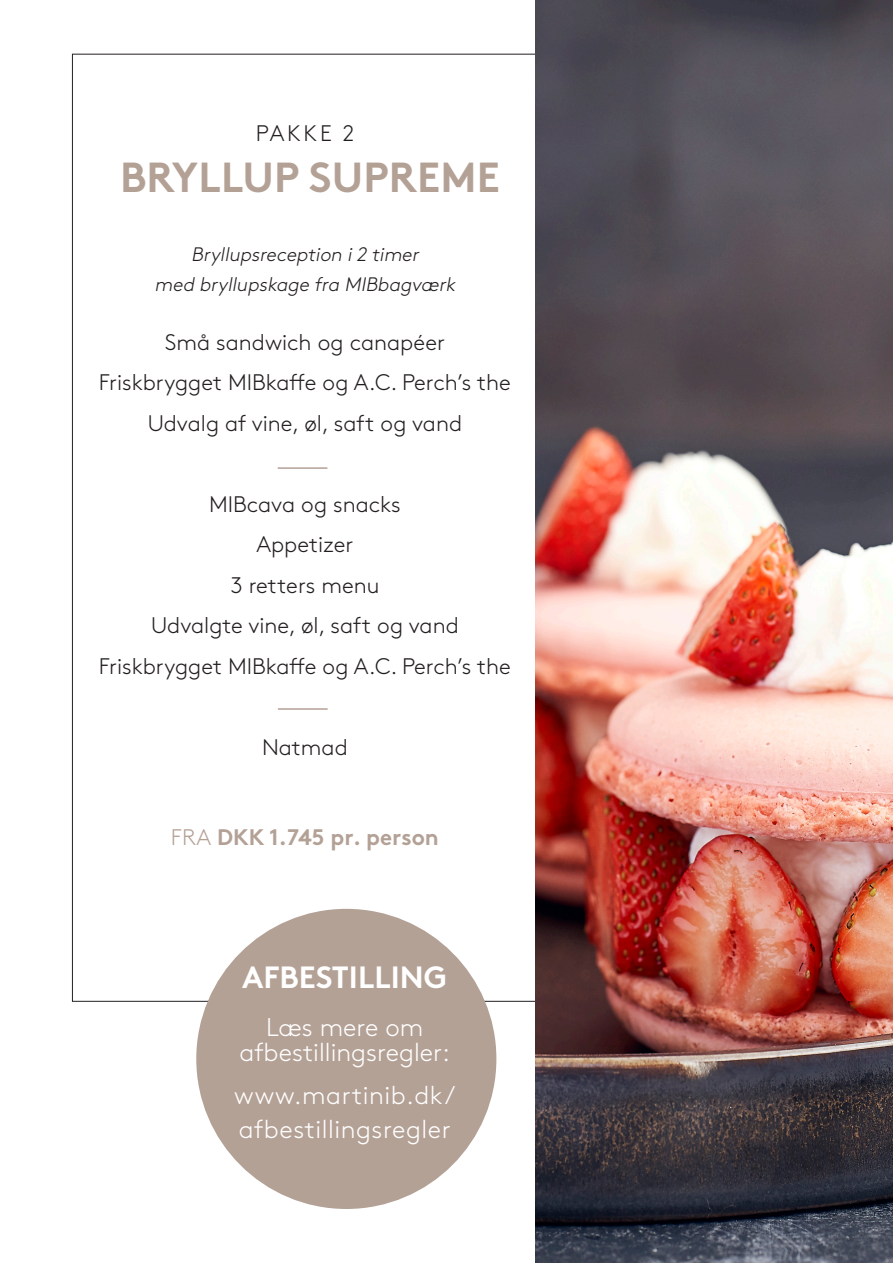
<style>
.page{position:relative;width:893px;height:1263px;background:#fff}
.page>*{position:absolute;margin:0;border:0;box-sizing:border-box;transform-origin:0 0}
.t1{font:700 42px "Brown";letter-spacing:.005em;color:#b4a196}
.t2{font:700 30.75px "Brown";color:#fff}
.t3{font:300 25.65px/34.2px "Brown";letter-spacing:.02em;color:#fff}
.t4{font:300 25.65px/25.7px "Brown";color:#fff;text-align:center}
.t5{font:300 22.5px "Brown";color:#231f20}
.t6{font:700 22.5px "Brown";color:#b4a196}
.t7{font:italic 300 19.5px "Brown";color:#231f20}
.s1{font-weight:300}
</style>
<div class="page">
<img style="left:536px;top:0;width:357px;height:1263px">
<div style="left:196px;top:909px;width:300px;height:300px;background:#b4a196;border-radius:50%"></div>
<hr style="left:278px;top:467px;width:49px;height:2px;background:#b4a196">
<hr style="left:278px;top:708px;width:50px;height:2px;background:#b4a196">
<p class="t5" style="left:256px;top:117px;width:100px">PAKKE 2</p>
<p class="t1" style="left:120px;top:143px;width:381px">BRYLLUP SUPREME</p>
<p class="t7" style="left:191px;top:240px;width:233px">Bryllupsreception i2 timer</p>
<p class="t7" style="left:155px;top:270px;width:307px">med bryllupskage fra MIBbagværk</p>
<p class="t5" style="left:165px;top:325px;width:282px">Små sandwich og canapéer</p>
<p class="t5" style="left:99px;top:366px;width:414px">Friskbrygget MIBkaffe og A.C. Perch’s the</p>
<p class="t5" style="left:148px;top:406px;width:316px">Udvalg af vine, øl, saft og vand</p>
<p class="t5" style="left:209px;top:487px;width:193px">MIBcava og snacks</p>
<p class="t5" style="left:256px;top:528px;width:99px">Appetizer</p>
<p class="t5" style="left:230px;top:568px;width:151px">3 retters menu</p>
<p class="t5" style="left:151px;top:609px;width:309px">Udvalgte vine, øl, saft og vand</p>
<p class="t5" style="left:99px;top:649px;width:414px">Friskbrygget MIBkaffe og A.C. Perch’s the</p>
<p class="t5" style="left:262px;top:730px;width:87px">Natmad</p>
<p class="t6" style="left:171px;top:819px;width:269px"><span class="s1">FRA</span> DKK 1.745 pr. person</p>
<p class="t2" style="left:242px;top:952px;width:206px">AFBESTILLING</p>
<p class="t4" style="left:239px;top:1012px;width:212px">Læs mere om afbestillingsregler:</p>
<p class="t3" style="left:234px;top:1076px;width:223px">www.martinib.dk/ afbestillingsregler</p>
</div>
